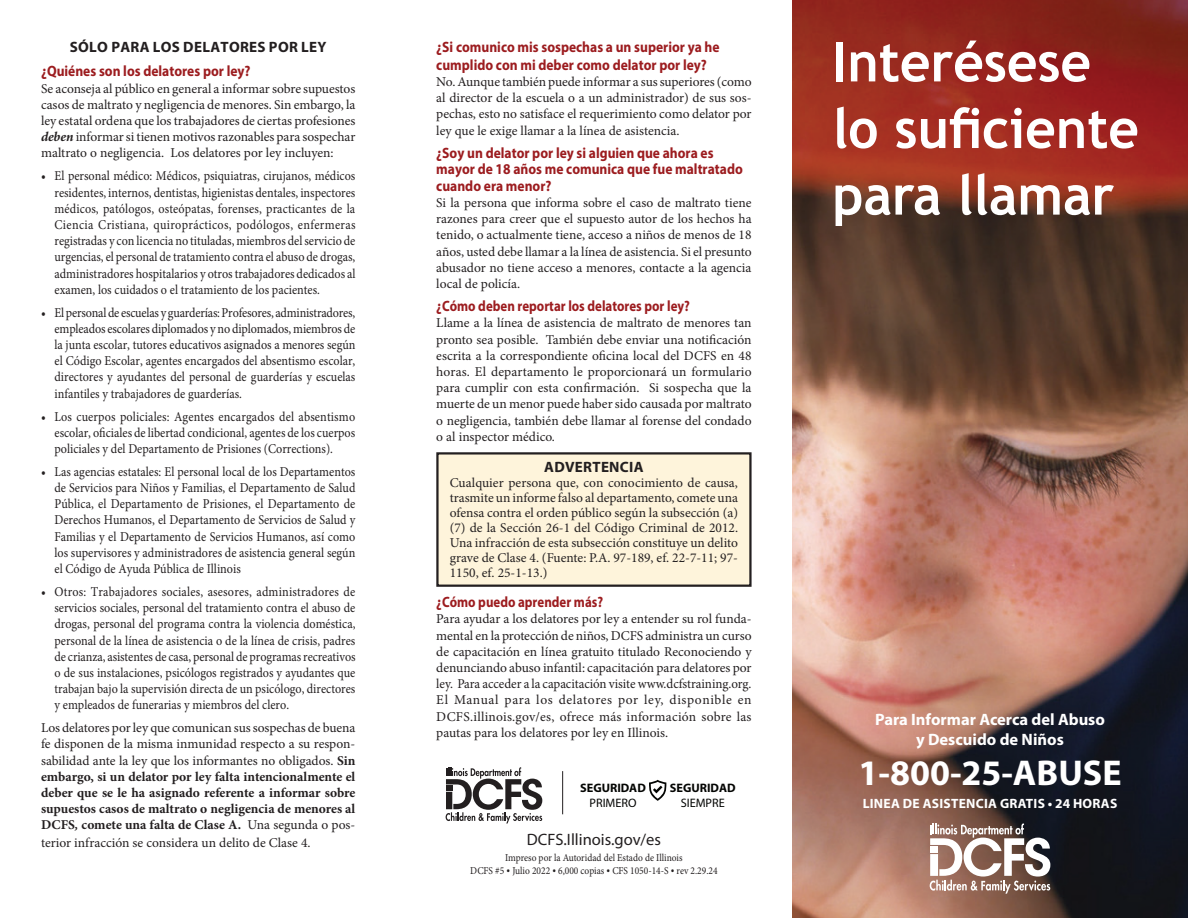
<style>
.page{position:relative;width:1188px;height:918px;background:#fff}
.page>*{position:absolute;margin:0;border:0;box-sizing:border-box;transform-origin:0 0}
.t1{font:700 55.5px/66.6px "Trebuchet MS";color:#fff;scale:.96 1}
.t2{font:700 36px "Myriad Pro";color:#fff}
.t3{font:700 16.5px/19.8px "Myriad Pro";color:#fff;text-align:center}
.t4{font:16.5px "Myriad Pro";color:#231f20}
.t5{font:700 15px/16.5px "Myriad Pro";color:#9c1c1f;scale:.9 1}
.t6{font:700 15px "Myriad Pro";color:#9c1c1f;scale:.86 1}
.t7{font:700 15px "Myriad Pro";letter-spacing:.02em;color:#231f20}
.t8{font:13.5px/16.2px "Minion Pro";color:#231f20;text-align:justify}
.t9{font:13.5px/16.2px "Minion Pro";color:#231f20;text-align:justify;scale:.9 1}
.t10{font:700 13.5px/16.2px "Minion Pro";color:#231f20;text-align:justify}
.t11{font:700 13.5px "Myriad Pro";letter-spacing:.02em;color:#fff}
.t12{font:700 12.3px "Myriad Pro";color:#040503}
.t13{font:12.3px "Myriad Pro";color:#040503}
.t14{font:10.5px/12.6px "Minion Pro";color:#231f20;text-align:center;scale:.9 1}
.s1{font-weight:700;font-style:italic}
.s2{font-weight:400}
.s3{font-style:italic}
</style>
<div class="page">
<div style="left:437px;top:453px;width:313px;height:133px;background:#fef4db"></div>
<div style="left:436px;top:452px;width:316px;height:135px;border:2px solid #231f20"></div>
<img style="left:792px;top:0;width:396px;height:918px">
<svg style="left:930px;top:824px;width:120px;height:70px"></svg>
<svg style="left:446px;top:767px;width:96px;height:57px"></svg>
<svg style="left:649px;top:780px;width:17px;height:21px"></svg>
<hr style="left:562px;top:771px;width:1px;height:43px;background:#231f20">
<p class="t7" style="left:70px;top:37px;width:258px">SÓLO PARA LOS DELATORES POR LEY</p>
<p class="t5" style="left:41px;top:63px;width:234px">¿Quiénes son los delatores por ley?</p>
<p class="t8" style="left:41px;top:80px;width:316px">Se aconseja al público en general a informar sobre supuestos casos de maltrato y negligencia de menores. Sin embargo, la ley estatal ordena que los trabajadores de ciertas profesiones <span class="s1">deben</span> informar si tienen motivos razonables para sospechar maltrato o negligencia. Los delatores por ley incluyen:</p>
<p class="t9" style="left:55px;top:168px;width:336px;text-indent:-13px">• El personal médico: Médicos, psiquiatras, cirujanos, médicos residentes, internos, dentistas, higienistas dentales, inspectores médicos, patólogos, osteópatas, forenses, practicantes de la Ciencia Cristiana, quiroprácticos, podólogos, enfermeras registradas y con licencia no tituladas, miembros del servicio de urgencias, el personal de tratamiento contra el abuso de drogas, administradores hospitalarios y otros trabajadores dedicados al examen, los cuidados o el tratamiento de los pacientes.</p>
<p class="t9" style="left:55px;top:304px;width:336px;text-indent:-13px">• El personal de escuelas y guarderías: Profesores, administradores, empleados escolares diplomados y no diplomados, miembros de la junta escolar, tutores educativos asignados a menores según el Código Escolar, agentes encargados del absentismo escolar, directores y ayudantes del personal de guarderías y escuelas infantiles y trabajadores de guarderías.</p>
<p class="t9" style="left:55px;top:408px;width:336px;text-indent:-13px">• Los cuerpos policiales: Agentes encargados del absentismo escolar, oficiales de libertad condicional, agentes de los cuerpos policiales y del Departamento de Prisiones (Corrections).</p>
<p class="t9" style="left:55px;top:463px;width:336px;text-indent:-13px">• Las agencias estatales: El personal local de los Departamentos de Servicios para Niños y Familias, el Departamento de Salud Pública, el Departamento de Prisiones, el Departamento de Derechos Humanos, el Departamento de Servicios de Salud y Familias y el Departamento de Servicios Humanos, así como los supervisores y administradores de asistencia general según el Código de Ayuda Pública de Illinois</p>
<p class="t9" style="left:55px;top:584px;width:336px;text-indent:-13px">• Otros: Trabajadores sociales, asesores, administradores de servicios sociales, personal del tratamiento contra el abuso de drogas, personal del programa contra la violencia doméstica, personal de la línea de asistencia o de la línea de crisis, padres de crianza, asistentes de casa, personal de programas recreativos o de sus instalaciones, psicólogos registrados y ayudantes que trabajan bajo la supervisión directa de un psicólogo, directores y empleados de funerarias y miembros del clero.</p>
<p class="t10" style="left:41px;top:720px;width:316px"><span class="s2">Los delatores por ley que comunican sus sospechas de buena fe disponen de la misma inmunidad respecto a su respon&shy;sabilidad ante la ley que los informantes no obligados.</span> Sin embargo, si un delator por ley falta intencionalmente el deber que se le ha asignado referente a informar sobre supuestos casos de maltrato o negligencia de menores al DCFS<span class="s3">,</span> comete una falta de Clase A. <span class="s2">Una segunda o pos-</span></p>
<p class="t8" style="left:41px;top:835px;width:271px">terior infracción se considera un delito de Clase 4.</p>
<p class="t5" style="left:436px;top:37px;width:316px;line-height:18px">¿Si comunico mis sospechas a un superior ya he cumplido con mi deber como delator por ley?</p>
<p class="t8" style="left:436px;top:74px;width:317px">No. Aunque también puede informar a sus superiores (como al director de la escuela o a un administrador) de sus sos&shy;pechas, esto no satisface el requerimiento como delator por ley que le exige llamar a la línea de asistencia.</p>
<p class="t5" style="left:436px;top:144px;width:342px">¿Soy un delator por ley si alguien que ahora es mayor de 18 años me comunica que fue maltratado cuando era menor?</p>
<p class="t8" style="left:436px;top:195px;width:317px">Si la persona que informa sobre el caso de maltrato tiene razones para creer que el supuesto autor de los hechos ha tenido, o actualmente tiene, acceso a niños de menos de 18 años, usted debe llamar a la línea de asistencia. Si el presunto abusador no tiene acceso a menores, contacte a la agencia local de policía.</p>
<p class="t6" style="left:436px;top:296px;width:296px">¿Cómo deben reportar los delatores por ley?</p>
<p class="t8" style="left:436px;top:315px;width:317px">Llame a la línea de asistencia de maltrato de menores tan pronto sea posible. También debe enviar una notificación escrita a la correspondiente oficina local del DCFS en 48 horas. El departamento le proporcionará un formulario para cumplir con esta confirmación. Si sospecha que la muerte de un menor puede haber sido causada por maltrato o negligencia, también debe llamar al forense del condado o al inspector médico.</p>
<p class="t7" style="left:544px;top:457px;width:101px">ADVERTENCIA</p>
<p class="t8" style="left:450px;top:475px;width:290px;line-height:15px">Cualquier persona que, con conocimiento de causa, trasmite un informe falso al departamento, comete una ofensa contra el orden público según la subsección (a) (7) de la Sección 26-1 del Código Criminal de 2012.<br>Una infracción de esta subsección constituye un delito grave de Clase 4. (Fuente: P.A. 97-189, ef. 22-7-11; 97- 1150, ef. 25-1-13.)</p>
<p class="t6" style="left:436px;top:592px;width:195px">¿Cómo puedo aprender más?</p>
<p class="t8" style="left:436px;top:611px;width:317px">Para ayudar a los delatores por ley a entender su rol funda&shy;mental en la protección de niños, DCFS administra un curso de capacitación en línea gratuito titulado Reconociendo y denunciando abuso infantil: capacitación para delatores por ley. Para acceder a la capacitación visite www.dcfstraining.org.<br>El Manual para los delatores por ley, disponible en DCFS.illinois.gov/es, ofrece más información sobre las pautas para los delatores por ley en Illinois.</p>
<p class="t12" style="left:580px;top:780px;width:67px">SEGURIDAD</p>
<p class="t13" style="left:590px;top:795px;width:49px">PRIMERO</p>
<p class="t12" style="left:670px;top:780px;width:67px">SEGURIDAD</p>
<p class="t13" style="left:681px;top:795px;width:46px">SIEMPRE</p>
<p class="t4" style="left:527px;top:829px;width:136px">DCFS.Illinois.gov/es</p>
<p class="t14" style="left:470px;top:852px;width:276px">Impreso por la Autoridad del Estado de Illinois<br>DCFS #5 • Julio 2022 • 6,000 copias • CFS 1050-14-S • rev 2.29.24</p>
<h1 class="t1" style="left:833px;top:28px;width:321px">Interésese lo suficiente para llamar</h1>
<p class="t3" style="left:875px;top:709px;width:231px">Para Informar Acerca del Abuso y Descuido de Niños</p>
<h2 class="t2" style="left:859px;top:750px;width:265px">1-800-25-ABUSE</h2>
<p class="t11" style="left:863px;top:795px;width:256px">LINEA DE ASISTENCIA GRATIS • 24 HORAS</p>
</div>
